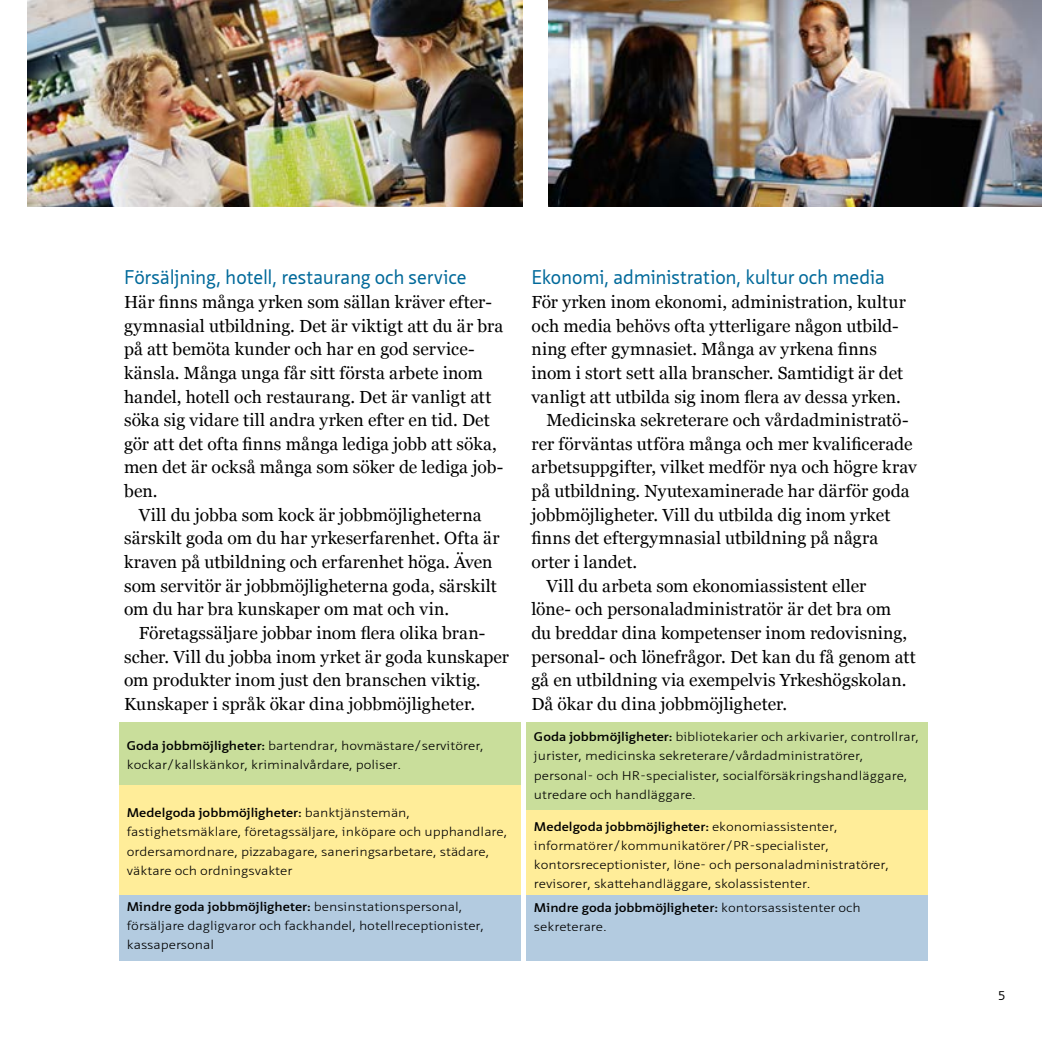
<style>
.page{position:relative;width:1042px;height:1042px;background:#fff}
.page>*{position:absolute;margin:0;border:0;box-sizing:border-box;transform-origin:0 0}
.t1{font:19.25px "Neue Sans Pro";letter-spacing:-.01em;color:#00699a}
.t2{font:17.5px/23.6px "Georgia";letter-spacing:.005em;color:#000}
.t3{font:300 12.25px/19.2px "Neue Sans Pro";color:#000;scale:1.17 1}
.t4{font:12.25px "Neue Sans Pro";color:#000}
.s1{font-weight:600}
</style>
<div class="page">
<img style="left:28px;top:0;width:495px;height:207px">
<img style="left:549px;top:0;width:493px;height:207px">
<div style="left:119px;top:722px;width:402px;height:63px;background:#c9de9b"></div>
<div style="left:119px;top:785px;width:402px;height:109px;background:#ffed99"></div>
<div style="left:119px;top:896px;width:402px;height:65px;background:#b3cbe0"></div>
<div style="left:526px;top:722px;width:402px;height:88px;background:#c9de9b"></div>
<div style="left:526px;top:810px;width:402px;height:86px;background:#ffed99"></div>
<div style="left:526px;top:896px;width:402px;height:65px;background:#b3cbe0"></div>
<p class="t1" style="left:124px;top:265px;width:344px">Försäljning, hotell, restaurang och service</p>
<p class="t2" style="left:124px;top:291px;width:381px">Här finns många yrken som sällan kräver efter&shy;gymnasial utbildning. Det är viktigt att du är bra på att bemöta kunder och har en god service&shy;känsla. Många unga får sitt första arbete inom handel, hotell och restaurang. Det är vanligt att söka sig vidare till andra yrken efter en tid. Det gör att det ofta finns många lediga jobb att söka, men det är också många som söker de lediga job&shy;ben.</p>
<p class="t2" style="left:124px;top:503px;width:377px;text-indent:15px">Vill du jobba som kock är jobbmöjligheterna särskilt goda om du har yrkeserfarenhet. Ofta är kraven på utbildning och erfarenhet höga. Även som servitör är jobbmöjligheterna goda, särskilt om du har bra kunskaper om mat och vin.</p>
<p class="t2" style="left:124px;top:621px;width:386px;text-indent:15px">Företagssäljare jobbar inom flera olika bran&shy;scher. Vill du jobba inom yrket är goda kunskaper om produkter inom just den branschen viktig.<br>Kunskaper i språk ökar dina jobbmöjligheter.</p>
<p class="t3" style="left:127px;top:735px;width:307px"><span class="s1">Goda jobbmöjligheter:</span> bartendrar, hovmästare/servitörer, kockar/kallskänkor, kriminalvårdare, poliser.</p>
<p class="t3" style="left:127px;top:803px;width:327px"><span class="s1">Medelgoda jobbmöjligheter:</span> banktjänstemän, fastighetsmäklare, företagssäljare, inköpare och upphandlare, ordersamordnare, pizzabagare, saneringsarbetare, städare, väktare och ordningsvakter</p>
<p class="t3" style="left:127px;top:897px;width:307px"><span class="s1">Mindre goda jobbmöjligheter:</span> bensinstationspersonal, försäljare dagligvaror och fackhandel, hotellreceptionister, kassapersonal</p>
<p class="t1" style="left:531px;top:265px;width:355px">Ekonomi, administration, kultur och media</p>
<p class="t2" style="left:531px;top:291px;width:376px">För yrken inom ekonomi, administration, kultur</p>
<p class="t2" style="left:531px;top:314px;width:369px">och media behövs ofta ytterligare någon utbild-</p>
<p class="t2" style="left:531px;top:338px;width:347px">ning efter gymnasiet. Många av yrkena finns</p>
<p class="t2" style="left:531px;top:361px;width:373px">inom i stort sett alla branscher. Samtidigt är det</p>
<p class="t2" style="left:531px;top:385px;width:371px">vanligt att utbilda sig inom flera av dessa yrken.</p>
<p class="t2" style="left:546px;top:409px;width:364px">Medicinska sekreterare och vårdadministratö-</p>
<p class="t2" style="left:531px;top:432px;width:382px">rer förväntas utföra många och mer kvalificerade</p>
<p class="t2" style="left:531px;top:456px;width:387px">arbetsuppgifter, vilket medför nya och högre krav</p>
<p class="t2" style="left:531px;top:480px;width:380px">på utbildning. Nyutexaminerade har därför goda</p>
<p class="t2" style="left:531px;top:503px;width:360px">jobbmöjligheter. Vill du utbilda dig inom yrket</p>
<p class="t2" style="left:531px;top:527px;width:348px">finns det eftergymnasial utbildning på några</p>
<p class="t2" style="left:531px;top:550px;width:107px">orter i landet.</p>
<p class="t2" style="left:546px;top:574px;width:321px">Vill du arbeta som ekonomiassistent eller</p>
<p class="t2" style="left:531px;top:598px;width:361px">löne- och personaladministratör är det bra om</p>
<p class="t2" style="left:531px;top:621px;width:377px">du breddar dina kompetenser inom redovisning,</p>
<p class="t2" style="left:531px;top:645px;width:386px">personal- och lönefrågor. Det kan du få genom att</p>
<p class="t2" style="left:531px;top:669px;width:376px">gå en utbildning via exempelvis Yrkeshögskolan.</p>
<p class="t2" style="left:531px;top:692px;width:257px">Då ökar du dina jobbmöjligheter.</p>
<p class="t3" style="left:534px;top:727px;width:331px"><span class="s1">Goda jobbmöjligheter:</span> bibliotekarier och arkivarier, controllrar, jurister, medicinska sekreterare/vårdadministratörer, personal- och HR-specialister, socialförsäkringshandläggare, utredare och handläggare.</p>
<p class="t3" style="left:534px;top:816px;width:305px"><span class="s1">Medelgoda jobbmöjligheter:</span> ekonomiassistenter, informatörer/kommunikatörer/PR-specialister, kontorsreceptionister, löne- och personaladministratörer, revisorer, skattehandläggare, skolassistenter.</p>
<p class="t3" style="left:534px;top:898px;width:281px"><span class="s1">Mindre goda jobbmöjligheter:</span> kontorsassistenter och sekreterare.</p>
<p class="t4" style="left:998px;top:988px;width:9px">5</p>
</div>
